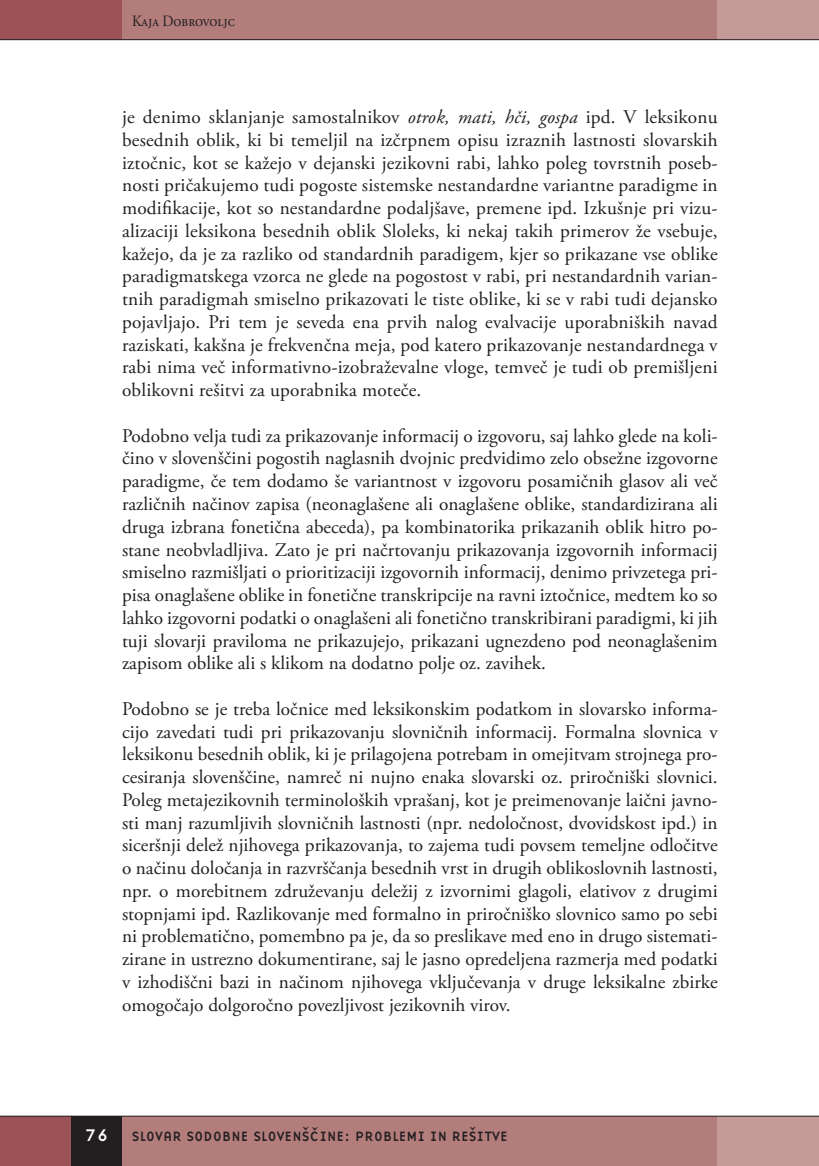
<style>
.page{position:relative;width:819px;height:1166px;background:#fff}
.page>*{position:absolute;margin:0;border:0;box-sizing:border-box;transform-origin:0 0}
.t1{font:19.25px/22.8px "Adobe Garamond Pro";letter-spacing:-.01em;color:#231f20;text-align:justify}
.t2{font:17.5px "Base Nine";color:#fff}
.t3{font:15.75px "Adobe Garamond Pro";color:#231f20;scale:.9 1}
.t4{font:14px "Base Nine";color:#231f20}
.s1{font-style:italic}
</style>
<div class="page">
<div style="left:122px;top:1116px;width:620px;height:50px;background:#b37d7c"></div>
<div style="left:717px;top:1116px;width:101px;height:50px;background:#c59b99"></div>
<div style="left:120px;top:0;width:597px;height:40px;background:#b37d7c"></div>
<div style="left:717px;top:0;width:101px;height:40px;background:#c59b99"></div>
<div style="left:0;top:1116px;width:71px;height:50px;background:#9b5358"></div>
<div style="left:71px;top:1116px;width:51px;height:50px;background:#231f20"></div>
<div style="left:0;top:0;width:122px;height:40px;background:#9b5358"></div>
<hr style="left:0;top:39px;width:818px;height:1px;background:#231f20">
<hr style="left:0;top:1116px;width:818px;height:1px;background:#231f20">
<p class="t3" style="left:132px;top:11px;width:116px">Kaja Dobrovoljc</p>
<p class="t1" style="left:122px;top:106px;width:597px">je denimo sklanjanje samostalnikov <span class="s1">otrok, mati, hči, gospa</span> ipd. V leksikonu besednih oblik, ki bi temeljil na izčrpnem opisu izraznih lastnosti slovarskih iztočnic, kot se kažejo v dejanski jezikovni rabi, lahko poleg tovrstnih poseb&shy;nosti pričakujemo tudi pogoste sistemske nestandardne variantne paradigme in modifikacije, kot so nestandardne podaljšave, premene ipd. Izkušnje pri vizu&shy;alizaciji leksikona besednih oblik Sloleks, ki nekaj takih primerov že vsebuje, kažejo, da je za razliko od standardnih paradigem, kjer so prikazane vse oblike paradigmatskega vzorca ne glede na pogostost v rabi, pri nestandardnih varian&shy;tnih paradigmah smiselno prikazovati le tiste oblike, ki se v rabi tudi dejansko pojavljajo. Pri tem je seveda ena prvih nalog evalvacije uporabniških navad raziskati, kakšna je frekvenčna meja, pod katero prikazovanje nestandardnega v rabi nima več informativno-izobraževalne vloge, temveč je tudi ob premišljeni oblikovni rešitvi za uporabnika moteče.</p>
<p class="t1" style="left:122px;top:425px;width:597px">Podobno velja tudi za prikazovanje informacij o izgovoru, saj lahko glede na koli&shy;čino v slovenščini pogostih naglasnih dvojnic predvidimo zelo obsežne izgovorne paradigme, če tem dodamo še variantnost v izgovoru posamičnih glasov ali več različnih načinov zapisa (neonaglašene ali onaglašene oblike, standardizirana ali druga izbrana fonetična abeceda), pa kombinatorika prikazanih oblik hitro po&shy;stane neobvladljiva. Zato je pri načrtovanju prikazovanja izgovornih informacij smiselno razmišljati o prioritizaciji izgovornih informacij, denimo privzetega pri&shy;pisa onaglašene oblike in fonetične transkripcije na ravni iztočnice, medtem ko so lahko izgovorni podatki o onaglašeni ali fonetično transkribirani paradigmi, ki jih tuji slovarji praviloma ne prikazujejo, prikazani ugnezdeno pod neonaglašenim zapisom oblike ali s klikom na dodatno polje oz. zavihek.</p>
<p class="t1" style="left:122px;top:698px;width:597px">Podobno se je treba ločnice med leksikonskim podatkom in slovarsko informa&shy;cijo zavedati tudi pri prikazovanju slovničnih informacij. Formalna slovnica v leksikonu besednih oblik, ki je prilagojena potrebam in omejitvam strojnega pro&shy;cesiranja slovenščine, namreč ni nujno enaka slovarski oz. priročniški slovnici.<br>Poleg metajezikovnih terminoloških vprašanj, kot je preimenovanje laični javno&shy;sti manj razumljivih slovničnih lastnosti (npr. nedoločnost, dvovidskost ipd.) in siceršnji delež njihovega prikazovanja, to zajema tudi povsem temeljne odločitve o načinu določanja in razvrščanja besednih vrst in drugih oblikoslovnih lastnosti, npr. o morebitnem združevanju deležij z izvornimi glagoli, elativov z drugimi stopnjami ipd. Razlikovanje med formalno in priročniško slovnico samo po sebi ni problematično, pomembno pa je, da so preslikave med eno in drugo sistemati&shy;zirane in ustrezno dokumentirane, saj le jasno opredeljena razmerja med podatki v izhodiščni bazi in načinom njihovega vključevanja v druge leksikalne zbirke omogočajo dolgoročno povezljivost jezikovnih virov.</p>
<p class="t2" style="left:85px;top:1123px;width:25px">76</p>
<p class="t4" style="left:132px;top:1126px;width:377px">SLOVAR SODOBNE SLOVENŠCˇINE: PROBLEMI IN REŠITVE</p>
</div>
